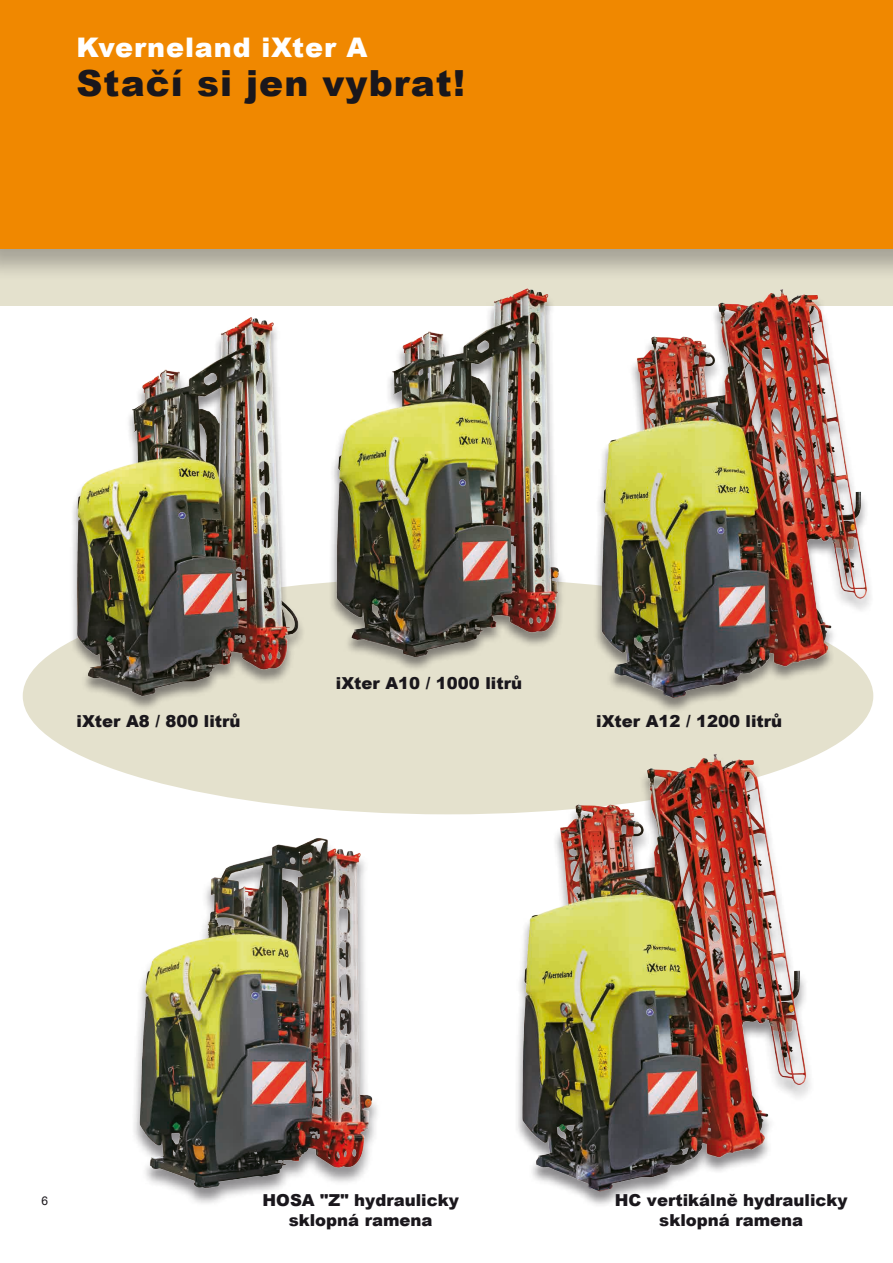
<style>
.page{position:relative;width:893px;height:1263px;background:#fff}
.page>*{position:absolute;margin:0;border:0;box-sizing:border-box;transform-origin:0 0}
.t1{font:900 36px "Arial";letter-spacing:.03em;color:#1a171c}
.t2{font:900 27px "Arial";letter-spacing:.035em;color:#fff}
.t3{font:900 16.5px/19.8px "Arial";color:#1a171c;text-align:center}
.t4{font:12px "Arial";color:#1a171c}
</style>
<div class="page">
<div style="left:0;top:249px;width:893px;height:57px;background:#e4e1cd"></div>
<div style="left:23px;top:578px;width:850px;height:236px;background:#e4e1cd;border-radius:50%"></div>
<img style="left:334px;top:288px;width:257px;height:380px">
<img style="left:591px;top:289px;width:283px;height:419px">
<img style="left:516px;top:754px;width:300px;height:448px">
<img style="left:26px;top:317px;width:308px;height:395px">
<img style="left:134px;top:804px;width:302px;height:400px">
<div style="left:0;top:0;width:893px;height:282px;background:#1a171c;opacity:.3"></div>
<div style="left:0;top:0;width:893px;height:249px;background:#f08800"></div>
<h2 class="t2" style="left:77px;top:28px;width:293px">Kverneland iXter A</h2>
<h1 class="t1" style="left:77px;top:57px;width:390px">Stačí si jen vybrat!</h1>
<p class="t3" style="left:77px;top:711px;width:166px">iXter A8 / 800 litrů</p>
<p class="t3" style="left:336px;top:673px;width:188px">iXter A10 / 1000 litrů</p>
<p class="t3" style="left:596px;top:711px;width:188px">iXter A12 / 1200 litrů</p>
<p class="t4" style="left:42px;top:1193px;width:8px">6</p>
<p class="t3" style="left:263px;top:1190px;width:198px">HOSA "Z" hydraulicky sklopná ramena</p>
<p class="t3" style="left:615px;top:1190px;width:234px">HC vertikálně hydraulicky sklopná ramena</p>
</div>
